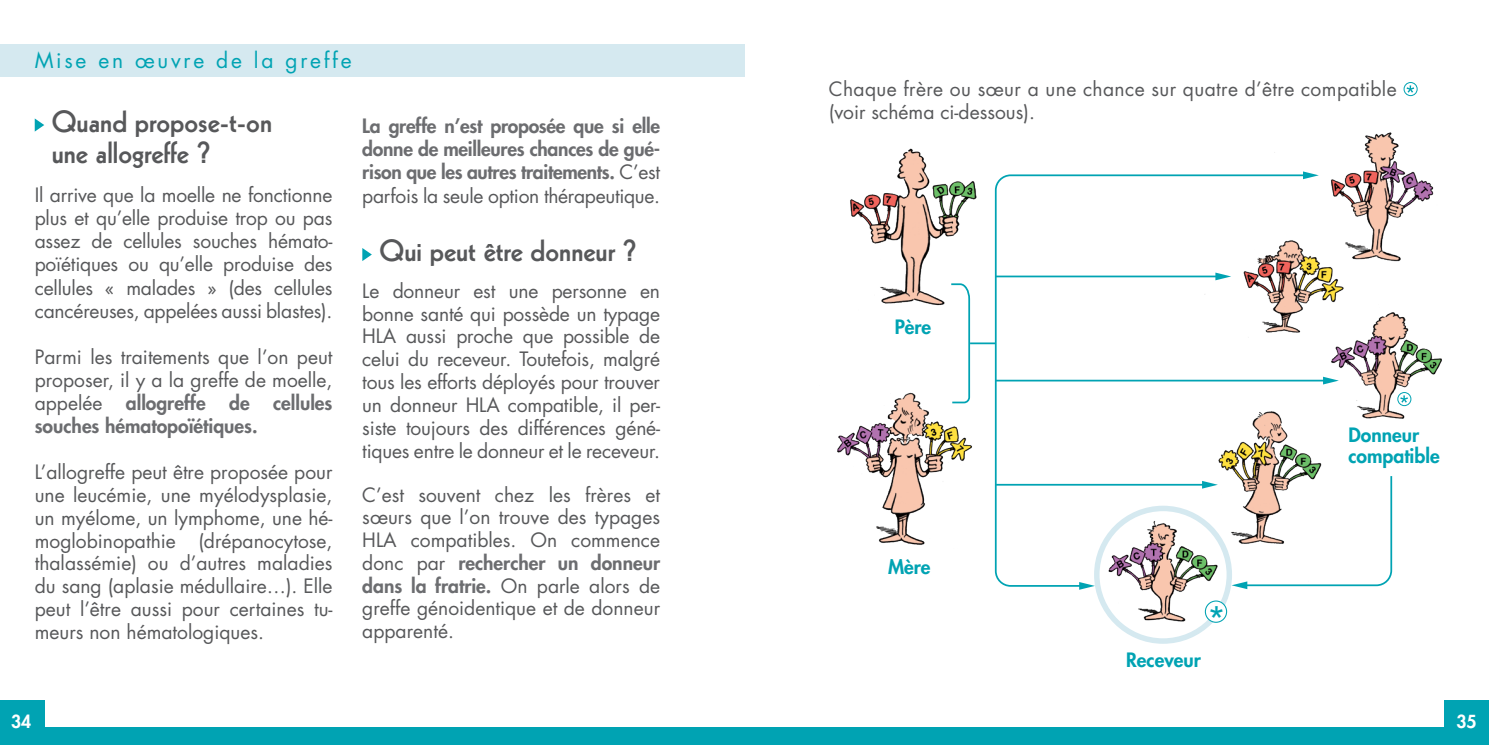
<style>
.page{position:relative;width:1489px;height:745px;background:#fff}
.page>*{position:absolute;margin:0;border:0;box-sizing:border-box;transform-origin:0 0}
.t1{font:32.9px "Futura";color:#00a3b3}
.t2{font:800 29.75px/31.5px "Kabel";color:#57585a}
.t3{font:21px "Futura";letter-spacing:.13em;color:#00a3b3}
.t4{font:19.25px/22.8px "Futura";color:#57585a;text-align:justify}
.t5{font:800 19.25px/23.1px "Futura";letter-spacing:-.015em;color:#6c6d70;text-align:justify}
.t6{font:19.25px/23.1px "Futura";letter-spacing:.02em;color:#57585a}
.t7{font:800 19.25px/21px "Futura";color:#00a3b3}
.t8{font:800 17.5px "Futura";color:#fff}
.s1{font-weight:800;color:#6c6d70}
.s2{font-weight:400;color:#57585a}
</style>
<div class="page">
<svg style="left:35px;top:118px;width:9px;height:13px"></svg>
<svg style="left:362px;top:248px;width:10px;height:13px"></svg>
<div style="left:0;top:44px;width:744px;height:33px;background:#d5e9f0"></div>
<div style="left:0;top:727px;width:1488px;height:17px;background:#00a3b3"></div>
<img style="left:837px;top:132px;width:605px;height:493px">
<svg style="left:1397px;top:392px;width:13px;height:13px"></svg>
<div style="left:1397px;top:392px;width:13px;height:13px;border:1px solid #00a3b3;border-radius:50%"></div>
<svg style="left:1400px;top:395px;width:7px;height:7px"></svg>
<svg style="left:1302px;top:171px;width:16px;height:8px"></svg>
<svg style="left:1231px;top:474px;width:161px;height:114px"></svg>
<svg style="left:1322px;top:376px;width:16px;height:8px"></svg>
<hr style="left:995px;top:379px;width:331px;height:2px;background:#00a3b3">
<svg style="left:1079px;top:587px;width:15px;height:2px"></svg>
<svg style="left:993px;top:173px;width:314px;height:414px"></svg>
<svg style="left:949px;top:282px;width:21px;height:122px"></svg>
<svg style="left:1403px;top:82px;width:13px;height:14px"></svg>
<div style="left:1403px;top:82px;width:14px;height:14px;border:1px solid #00a3b3;border-radius:50%"></div>
<svg style="left:1406px;top:85px;width:7px;height:8px"></svg>
<div style="left:1093px;top:505px;width:138px;height:138px;border:5px solid #d5e9f0;border-radius:50%"></div>
<div style="left:1205px;top:600px;width:21px;height:22px;background:#fff;border-radius:50%"></div>
<div style="left:1204px;top:600px;width:22px;height:22px;border:1px solid #00a3b3;border-radius:50%"></div>
<hr style="left:970px;top:342px;width:25px;height:2px;background:#00a3b3">
<div style="left:0;top:699px;width:45px;height:45px;background:#00a3b3"></div>
<div style="left:1444px;top:699px;width:44px;height:45px;background:#00a3b3"></div>
<p class="t3" style="left:35px;top:46px;width:318px">Mise en œuvre de la greffe</p>
<h2 class="t2" style="left:52px;top:106px;width:222px">Quand propose-t-on une allogreffe ?</h2>
<p class="t4" style="left:35px;top:183px;width:299px">Il arrive que la moelle ne fonctionne plus et qu’elle produise trop ou pas assez de cellules souches hémato&shy;poïétiques ou qu’elle produise des cellules « malades » (des cellules cancéreuses, appelées aussi blastes).</p>
<p class="t4" style="left:35px;top:345px;width:299px">Parmi les traitements que l’on peut proposer, il y a la greffe de moelle, appelée <span class="s1">allogreffe de cellules souches hématopoïétiques.</span></p>
<p class="t4" style="left:35px;top:460px;width:299px">L’allogreffe peut être proposée pour une leucémie, une myélodysplasie, un myélome, un lymphome, une hé&shy;moglobinopathie (drépanocytose, thalassémie) ou d’autres maladies du sang (aplasie médullaire…). Elle peut l’être aussi pour certaines tu&shy;meurs non hématologiques.</p>
<p class="t5" style="left:362px;top:114px;width:299px">La greffe n’est proposée que si elle donne de meilleures chances de gué&shy;rison que les autres traitements. <span class="s2">C’est parfois la seule option thérapeutique.</span></p>
<h2 class="t2" style="left:379px;top:235px;width:260px">Qui peut être donneur ?</h2>
<p class="t4" style="left:362px;top:279px;width:299px">Le donneur est une personne en bonne santé qui possède un typage HLA aussi proche que possible de celui du receveur. Toutefois, malgré tous les efforts déployés pour trouver un donneur HLA compatible, il per&shy;siste toujours des différences géné&shy;tiques entre le donneur et le receveur.</p>
<p class="t4" style="left:362px;top:483px;width:299px">C’est souvent chez les frères et sœurs que l’on trouve des typages HLA compatibles. On commence donc par <span class="s1">rechercher un donneur dans la fratrie.</span> On parle alors de greffe génoidentique et de donneur apparenté.</p>
<p class="t6" style="left:828px;top:77px;width:569px">Chaque frère ou sœur a une chance sur quatre d’être compatible (voir schéma ci-dessous).</p>
<p class="t7" style="left:894px;top:316px;width:38px">Père</p>
<p class="t7" style="left:888px;top:556px;width:44px">Mère</p>
<h1 class="t1" style="left:1206px;top:597px;width:21px">*</h1>
<p class="t7" style="left:1126px;top:649px;width:76px">Receveur</p>
<p class="t7" style="left:1348px;top:424px;width:93px">Donneur compatible</p>
<p class="t8" style="left:11px;top:709px;width:22px">34</p>
<p class="t8" style="left:1456px;top:709px;width:22px">35</p>
</div>
